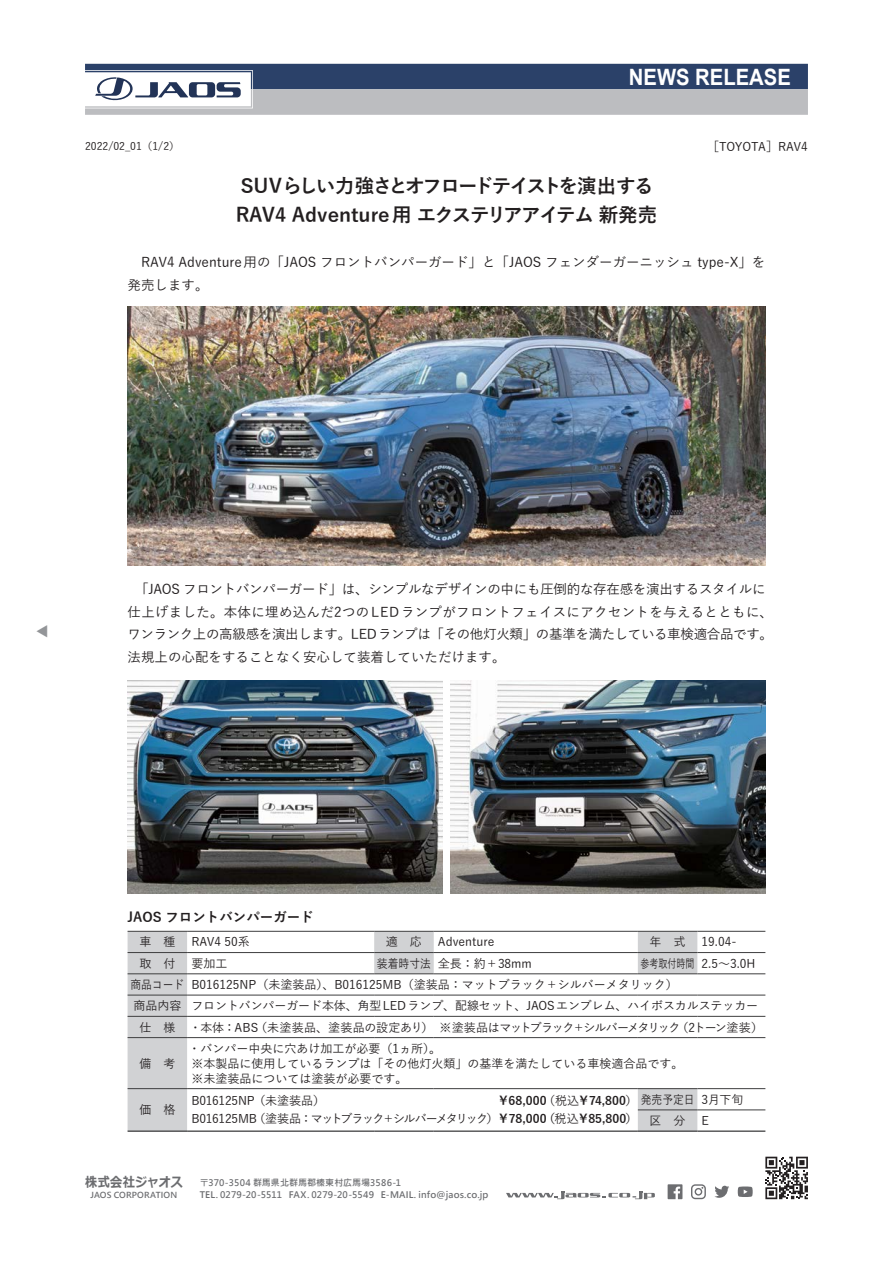
<style>
.page{position:relative;width:893px;height:1263px;background:#fff}
.page>*{position:absolute;margin:0;border:0;box-sizing:border-box;transform-origin:0 0}
.t1{font:700 22.5px "Arial";color:#fff;scale:.9 1}
.t2{font:700 19.5px "Yu Gothic";color:#231f20}
.t3{font:700 19.5px "Yu Gothic";letter-spacing:-.09em;color:#231f20}
.ノーマル{font:500 13.5px/22.5px "Yu Gothic";letter-spacing:-.02em;color:#231f20}
.ノーマル-2{font:500 13.5px/22.5px "Yu Gothic";color:#231f20}
.t4{font:700 13.5px "Yu Gothic";color:#231f20}
.t5{font:700 13.5px "Meiryo";letter-spacing:.015em;color:#6c6d70;scale:.9 1}
.t6{font:500 13.5px "Yu Gothic";color:#939598}
.t7{font:500 12px "Yu Gothic";color:#231f20}
.t8{font:500 12px "Yu Gothic";letter-spacing:-.04em;color:#231f20}
.t9{font:500 12px "Yu Gothic";letter-spacing:-.075em;color:#231f20}
.t10{font:700 12px "Yu Gothic";letter-spacing:.01em;color:#231f20}
.t11{font:500 12px "Yu Gothic";color:#231f20;scale:.9 1}
.t12{font:500 12px "Yu Gothic";color:#231f20;scale:.75 1}
.t13{font:500 10.5px "Yu Gothic";color:#231f20}
.t14{font:700 9px/12px "Microsoft Jheng Hei";letter-spacing:.015em;color:#6c6d70}
.t15{font:700 8.25px "Microsoft Jheng Hei";letter-spacing:.02em;color:#6c6d70}
.s1{font-weight:500}
.s2{font-weight:700}
</style>
<div class="page">
<svg style="left:85px;top:64px;width:723px;height:51px;background:#848ea1"></svg>
<svg style="left:765px;top:1157px;width:43px;height:42px"></svg>
<svg style="left:668px;top:1184px;width:14px;height:15px"></svg>
<svg style="left:691px;top:1184px;width:15px;height:15px"></svg>
<svg style="left:714px;top:1186px;width:15px;height:12px"></svg>
<svg style="left:738px;top:1186px;width:15px;height:11px"></svg>
<svg style="left:506px;top:1191px;width:149px;height:8px"></svg>
<svg style="left:128px;top:932px;width:569px;height:198px"></svg>
<hr style="left:128px;top:952px;width:59px;height:1px;background:#3e3e3f">
<hr style="left:187px;top:952px;width:187px;height:1px;background:#3e3e3f">
<hr style="left:128px;top:973px;width:59px;height:1px;background:#3e3e3f">
<hr style="left:187px;top:973px;width:187px;height:1px;background:#3e3e3f">
<hr style="left:374px;top:973px;width:60px;height:1px;background:#3e3e3f">
<hr style="left:434px;top:973px;width:204px;height:1px;background:#3e3e3f">
<hr style="left:638px;top:973px;width:59px;height:1px;background:#3e3e3f">
<hr style="left:697px;top:973px;width:68px;height:1px;background:#3e3e3f">
<hr style="left:128px;top:995px;width:59px;height:1px;background:#3e3e3f">
<hr style="left:187px;top:995px;width:187px;height:1px;background:#3e3e3f">
<hr style="left:374px;top:995px;width:60px;height:1px;background:#3e3e3f">
<hr style="left:434px;top:995px;width:204px;height:1px;background:#3e3e3f">
<hr style="left:638px;top:995px;width:59px;height:1px;background:#3e3e3f">
<hr style="left:697px;top:995px;width:68px;height:1px;background:#3e3e3f">
<hr style="left:128px;top:1016px;width:59px;height:1px;background:#3e3e3f">
<hr style="left:187px;top:1016px;width:187px;height:1px;background:#3e3e3f">
<hr style="left:374px;top:1016px;width:60px;height:1px;background:#3e3e3f">
<hr style="left:434px;top:1016px;width:204px;height:1px;background:#3e3e3f">
<hr style="left:638px;top:1016px;width:59px;height:1px;background:#3e3e3f">
<hr style="left:697px;top:1016px;width:68px;height:1px;background:#3e3e3f">
<hr style="left:128px;top:1037px;width:59px;height:1px;background:#3e3e3f">
<hr style="left:187px;top:1037px;width:187px;height:1px;background:#3e3e3f">
<hr style="left:374px;top:1037px;width:60px;height:1px;background:#3e3e3f">
<hr style="left:434px;top:1037px;width:204px;height:1px;background:#3e3e3f">
<hr style="left:638px;top:1037px;width:59px;height:1px;background:#3e3e3f">
<hr style="left:697px;top:1037px;width:68px;height:1px;background:#3e3e3f">
<hr style="left:128px;top:1088px;width:59px;height:1px;background:#3e3e3f">
<hr style="left:187px;top:1088px;width:187px;height:1px;background:#3e3e3f">
<hr style="left:374px;top:1088px;width:60px;height:1px;background:#3e3e3f">
<hr style="left:434px;top:1088px;width:204px;height:1px;background:#3e3e3f">
<hr style="left:638px;top:1088px;width:59px;height:1px;background:#3e3e3f">
<hr style="left:697px;top:1088px;width:68px;height:1px;background:#3e3e3f">
<hr style="left:638px;top:1110px;width:59px;height:1px;background:#3e3e3f">
<hr style="left:697px;top:1110px;width:68px;height:1px;background:#3e3e3f">
<hr style="left:128px;top:931px;width:59px;height:1px;background:#3e3e3f">
<hr style="left:187px;top:931px;width:187px;height:1px;background:#3e3e3f">
<hr style="left:374px;top:931px;width:60px;height:1px;background:#3e3e3f">
<hr style="left:434px;top:931px;width:204px;height:1px;background:#3e3e3f">
<hr style="left:638px;top:931px;width:59px;height:1px;background:#3e3e3f">
<hr style="left:697px;top:931px;width:68px;height:1px;background:#3e3e3f">
<hr style="left:374px;top:952px;width:60px;height:1px;background:#3e3e3f">
<hr style="left:434px;top:952px;width:204px;height:1px;background:#3e3e3f">
<hr style="left:638px;top:952px;width:59px;height:1px;background:#3e3e3f">
<hr style="left:697px;top:952px;width:68px;height:1px;background:#3e3e3f">
<hr style="left:128px;top:1130px;width:59px;height:2px;background:#3e3e3f">
<hr style="left:187px;top:1130px;width:187px;height:2px;background:#3e3e3f">
<hr style="left:374px;top:1130px;width:60px;height:2px;background:#3e3e3f">
<hr style="left:434px;top:1130px;width:204px;height:2px;background:#3e3e3f">
<hr style="left:638px;top:1130px;width:59px;height:2px;background:#3e3e3f">
<hr style="left:697px;top:1130px;width:68px;height:2px;background:#3e3e3f">
<img style="left:128px;top:680px;width:314px;height:213px">
<img style="left:451px;top:680px;width:314px;height:213px">
<img style="left:128px;top:306px;width:637px;height:260px">
<h1 class="t1" style="left:629px;top:61px;width:182px">NEWS RELEASE</h1>
<p class="t13" style="left:85px;top:136px;width:96px">2022/02_01（1/2）</p>
<p class="t7" style="left:707px;top:135px;width:102px">［TOYOTA］RAV4</p>
<p class="t3" style="left:241px;top:175px;width:414px">SUVらしい力強さとオフロードテイストを演出する</p>
<p class="t2" style="left:236px;top:203px;width:423px">RAV4 Adventure用 エクステリアアイテム 新発売</p>
<p class="ノーマル-2" style="left:128px;top:249px;width:639px">　RAV4 Adventure用の「JAOS フロントバンパーガード」と「JAOS フェンダーガーニッシュ type-X」を発売します。</p>
<p class="t6" style="left:30px;top:638px;width:15px;rotate:-90deg">▲</p>
<p class="ノーマル" style="left:128px;top:576px;width:647px;text-indent:8px">「JAOS フロントバンパーガード」は、シンプルなデザインの中にも圧倒的な存在感を演出するスタイルに仕上げました。本体に埋め込んだ2つのLEDランプがフロントフェイスにアクセントを与えるとともに、ワンランク上の高級感を演出します。LEDランプは「その他灯火類」の基準を満たしている車検適合品です。法規上の心配をすることなく安心して装着していただけます。</p>
<p class="t4" style="left:128px;top:909px;width:188px">JAOS フロントバンパーガード</p>
<p class="t7" style="left:139px;top:931px;width:37px">車　種</p>
<p class="t7" style="left:191px;top:931px;width:60px">RAV4 50系</p>
<p class="t7" style="left:386px;top:931px;width:37px">適　応</p>
<p class="t7" style="left:438px;top:931px;width:58px">Adventure</p>
<p class="t7" style="left:650px;top:931px;width:37px">年　式</p>
<p class="t7" style="left:702px;top:931px;width:36px">19.04-</p>
<p class="t7" style="left:139px;top:952px;width:37px">取　付</p>
<p class="t7" style="left:191px;top:952px;width:37px">要加工</p>
<p class="t11" style="left:377px;top:952px;width:61px">装着時寸法</p>
<p class="t7" style="left:438px;top:952px;width:95px">全長：約＋38mm</p>
<p class="t12" style="left:641px;top:952px;width:73px">参考取付時間</p>
<p class="t7" style="left:702px;top:952px;width:55px">2.5～3.0H</p>
<p class="t11" style="left:130px;top:973px;width:61px">商品コード</p>
<p class="t7" style="left:191px;top:973px;width:488px">B016125NP（未塗装品）、B016125MB（塗装品：マットブラック＋シルバーメタリック）</p>
<p class="t7" style="left:133px;top:995px;width:49px">商品内容</p>
<p class="t7" style="left:191px;top:995px;width:568px">フロントバンパーガード本体、角型LEDランプ、配線セット、JAOSエンブレム、ハイボスカルステッカー</p>
<p class="t7" style="left:139px;top:1016px;width:37px">仕　様</p>
<p class="t8" style="left:190px;top:1016px;width:575px">・本体：ABS（未塗装品、塗装品の設定あり）　※塗装品はマットブラック＋シルバーメタリック（2トーン塗装）</p>
<p class="t7" style="left:139px;top:1052px;width:37px">備　考</p>
<p class="t7" style="left:188px;top:1037px;width:254px">・バンパー中央に穴あけ加工が必要（1ヵ所）。</p>
<p class="t7" style="left:191px;top:1052px;width:493px">※本製品に使用しているランプは「その他灯火類」の基準を満たしている車検適合品です。</p>
<p class="t7" style="left:191px;top:1067px;width:217px">※未塗装品については塗装が必要です。</p>
<p class="t7" style="left:139px;top:1099px;width:37px">価　格</p>
<p class="t7" style="left:191px;top:1090px;width:135px">B016125NP（未塗装品）</p>
<p class="t10" style="left:497px;top:1094px;width:141px">￥68,000<span class="s1">（税込</span>￥74,800<span class="s1">）</span></p>
<p class="t9" style="left:191px;top:1108px;width:448px">B016125MB（塗装品：マットブラック＋シルバーメタリック）<span class="s2">￥78,000（</span>税込<span class="s2">￥85,800</span>）</p>
<p class="t11" style="left:641px;top:1088px;width:61px">発売予定日</p>
<p class="t7" style="left:702px;top:1088px;width:43px">3月下旬</p>
<p class="t7" style="left:650px;top:1109px;width:37px">区　分</p>
<p class="t7" style="left:702px;top:1109px;width:9px">E</p>
<p class="t5" style="left:85px;top:1172px;width:110px">株式会社ジャオス</p>
<p class="t14" style="left:200px;top:1177px;width:290px">〒370-3504 群馬県北群馬郡榛東村広馬場3586-1<br>TEL. 0279-20-5511 FAX. 0279-20-5549 E-MAIL. info@jaos.co.jp</p>
<p class="t15" style="left:91px;top:1190px;width:88px">JAOS CORPORATION</p>
</div>
